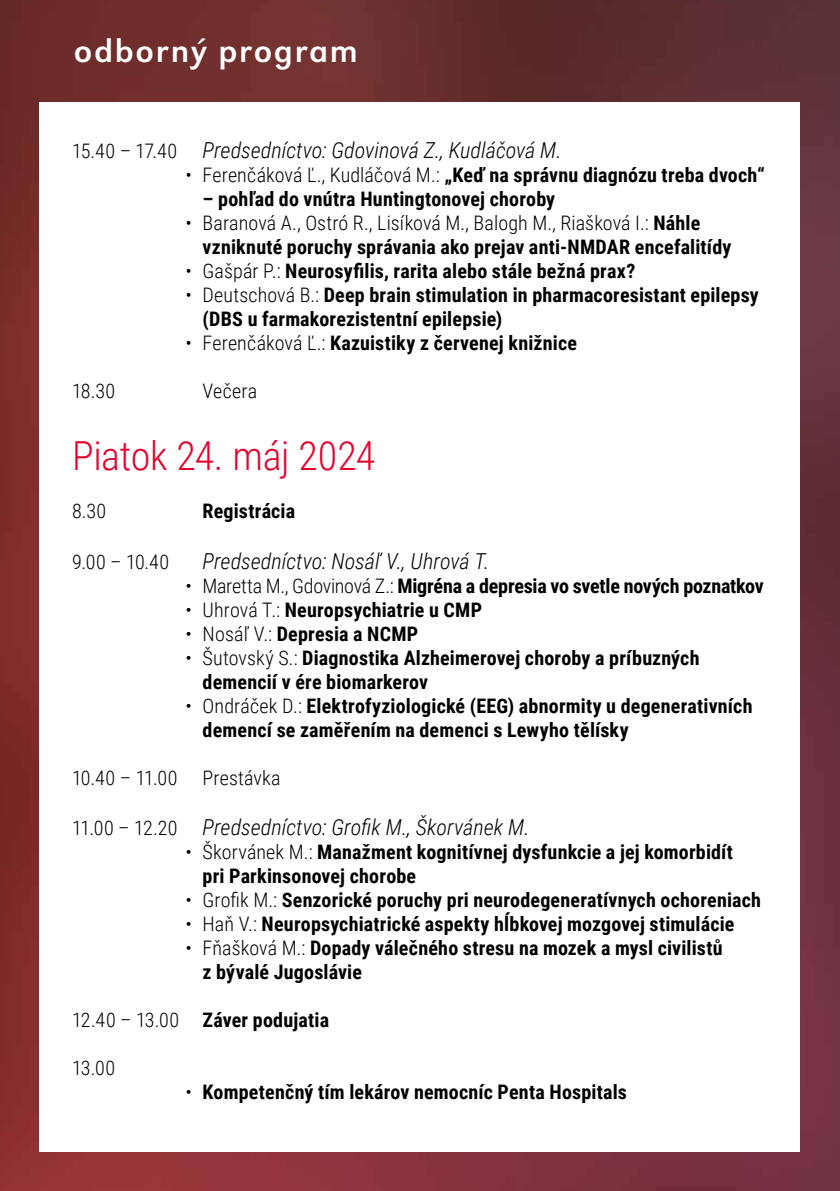
<style>
.page{position:relative;width:840px;height:1191px;background:#fff}
.page>*{position:absolute;margin:0;border:0;box-sizing:border-box;transform-origin:0 0}
.t1{font:300 40px "Roboto Condensed";letter-spacing:-.01em;color:#e4032c}
.t2{font:34px "URW Grotesk TOT";letter-spacing:.05em;color:#fff}
.t3{font:italic 300 22px "Roboto Condensed";color:#000}
.t4{font:700 20px/24px "Roboto Condensed";letter-spacing:.01em;color:#000}
.t5{font:700 20px "Roboto Condensed";letter-spacing:-.01em;color:#000}
.t6{font:300 20px "Roboto Condensed";letter-spacing:.01em;color:#000}
.s1{font-style:normal;font-size:20px}
.s2{font-weight:300}
</style>
<div class="page">
<img style="left:0;top:0;width:839px;height:1191px">
<div style="left:40px;top:102px;width:759px;height:1049px;background:#fff"></div>
<h2 class="t2" style="left:74px;top:31px;width:285px">odborný program</h2>
<p class="t3" style="left:72px;top:135px;width:491px"><span class="s1">15.40 – 17.40</span> Predsedníctvo: Gdovinová Z., Kudláčová M.</p>
<p class="t4" style="left:185px;top:162px;width:580px"><span class="s2">• Ferenčáková Ľ., Kudláčová M.:</span> „Keď na správnu diagnózu treba dvoch“</p>
<p class="t4" style="left:202px;top:186px;width:354px">– pohľad do vnútra Huntingtonovej choroby</p>
<p class="t4" style="left:202px;top:210px;width:530px;text-indent:-17px"><span class="s2">• Baranová A., Ostró R., Lisíková M., Balogh M., Riašková I.:</span> Náhle vzniknuté poruchy správania ako prejav anti-NMDAR encefalitídy</p>
<p class="t4" style="left:185px;top:258px;width:451px"><span class="s2">• Gašpár P.:</span> Neurosyfilis, rarita alebo stále bežná prax?</p>
<p class="t4" style="left:202px;top:282px;width:557px;text-indent:-17px"><span class="s2">• Deutschová B.:</span> Deep brain stimulation in pharmacoresistant epilepsy (DBS u farmakorezistentní epilepsie)</p>
<p class="t4" style="left:185px;top:330px;width:392px"><span class="s2">• Ferenčáková Ľ.:</span> Kazuistiky z červenej knižnice</p>
<p class="t6" style="left:72px;top:377px;width:45px">18.30</p>
<p class="t6" style="left:202px;top:377px;width:56px">Večera</p>
<h1 class="t1" style="left:72px;top:428px;width:304px">Piatok 24. máj 2024</h1>
<p class="t6" style="left:72px;top:497px;width:36px">8.30</p>
<p class="t4" style="left:202px;top:498px;width:94px">Registrácia</p>
<p class="t6" style="left:72px;top:548px;width:99px">9.00 – 10.40</p>
<p class="t3" style="left:202px;top:545px;width:288px">Predsedníctvo: Nosáľ V., Uhrová T.</p>
<p class="t5" style="left:185px;top:572px;width:579px"><span class="s2">• Maretta M., Gdovinová Z.:</span> Migréna a depresia vo svetle nových poznatkov</p>
<p class="t4" style="left:185px;top:597px;width:298px"><span class="s2">• Uhrová T.:</span> Neuropsychiatrie u CMP</p>
<p class="t4" style="left:185px;top:621px;width:234px"><span class="s2">• Nosáľ V.:</span> Depresia a NCMP</p>
<p class="t4" style="left:202px;top:645px;width:498px;text-indent:-17px"><span class="s2">• Šutovský S.:</span> Diagnostika Alzheimerovej choroby a príbuzných demencií v ére biomarkerov</p>
<p class="t4" style="left:202px;top:693px;width:551px;text-indent:-17px"><span class="s2">• Ondráček D.:</span> Elektrofyziologické (EEG) abnormity u degenerativních demencí se zaměřením na demenci s Lewyho tělísky</p>
<p class="t6" style="left:72px;top:764px;width:107px">10.40 – 11.00</p>
<p class="t6" style="left:202px;top:764px;width:79px">Prestávka</p>
<p class="t3" style="left:72px;top:812px;width:459px"><span class="s1">11.00 – 12.20</span> Predsedníctvo: Grofik M., Škorvánek M.</p>
<p class="t4" style="left:202px;top:839px;width:531px;text-indent:-17px"><span class="s2">• Škorvánek M.:</span> Manažment kognitívnej dysfunkcie a jej komorbidít pri Parkinsonovej chorobe</p>
<p class="t4" style="left:185px;top:887px;width:576px"><span class="s2">• Grofik M.:</span> Senzorické poruchy pri neurodegeneratívnych ochoreniach</p>
<p class="t4" style="left:185px;top:911px;width:550px"><span class="s2">• Haň V.:</span> Neuropsychiatrické aspekty hĺbkovej mozgovej stimulácie</p>
<p class="t4" style="left:202px;top:935px;width:521px;text-indent:-17px"><span class="s2">• Fňašková M.:</span> Dopady válečného stresu na mozek a mysl civilistů z bývalé Jugoslávie</p>
<p class="t4" style="left:72px;top:1007px;width:258px"><span class="s2">12.40 – 13.00</span> Záver podujatia</p>
<p class="t6" style="left:72px;top:1054px;width:44px">13.00</p>
<p class="t4" style="left:185px;top:1079px;width:442px"><span class="s2">•</span> Kompetenčný tím lekárov nemocníc Penta Hospitals</p>
</div>
